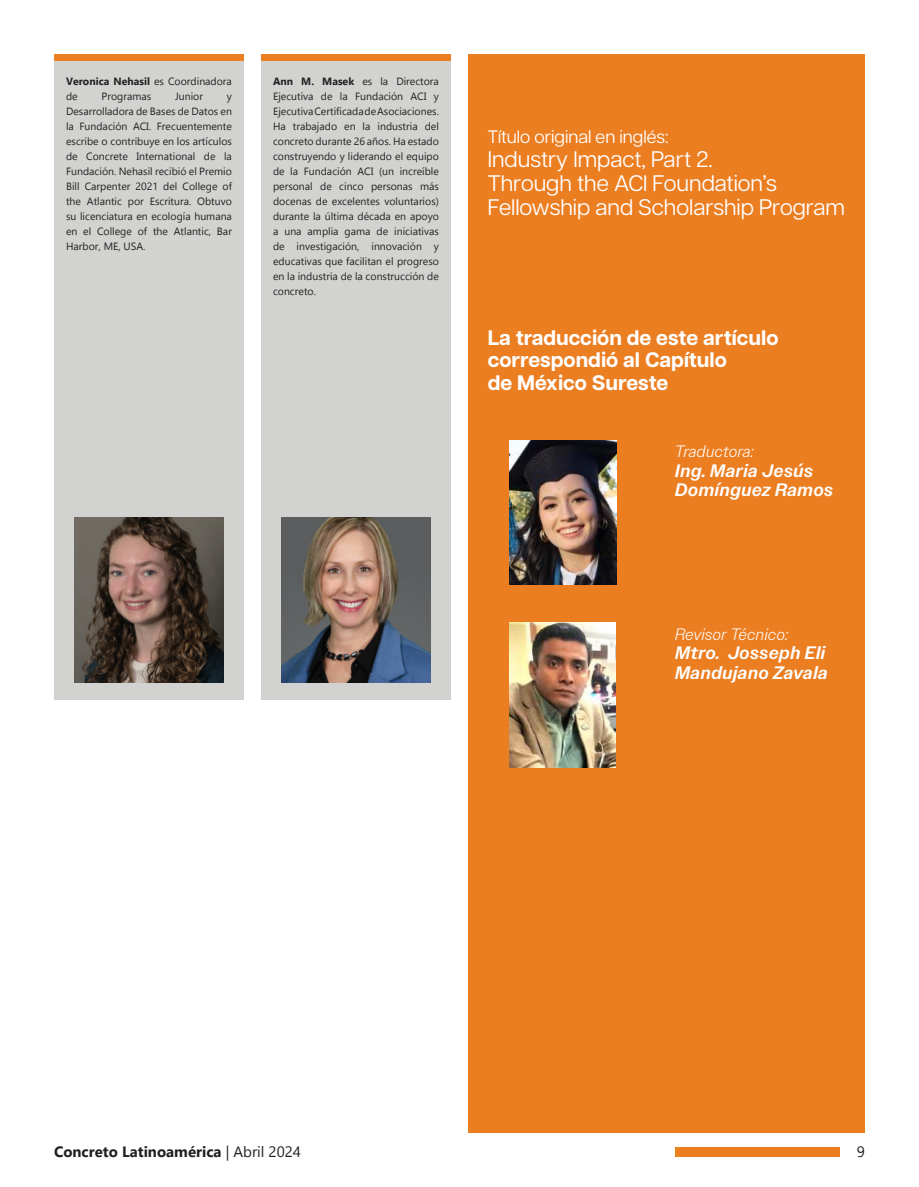
<style>
.page{position:relative;width:919px;height:1187px;background:#fff}
.page>*{position:absolute;margin:0;border:0;box-sizing:border-box;transform-origin:0 0}
.t1{font:22.5px/24px "Articulat CF";color:#fff}
.t2{font:700 21px/22.5px "Articulat CF";color:#fff}
.t3{font:italic 500 18px/19.5px "Owners Text";color:#fff}
.t4{font:18px "Articulat CF";color:#fff}
.t5{font:italic 300 16.5px "Owners Text";color:#fff}
.t6{font:700 15px "Gadugi";color:#231f20}
.t7{font:15px "Gadugi";color:#231f20}
.t8{font:10.5px/15px "Gadugi";color:#231f20;text-align:justify}
.s1{font-weight:700}
.s2{font-weight:400}
</style>
<div class="page">
<div style="left:675px;top:1147px;width:163px;height:9px;background:#ec7e22"></div>
<div style="left:468px;top:54px;width:396px;height:1078px;background:#ec7e22"></div>
<img style="left:509px;top:440px;width:107px;height:145px">
<img style="left:509px;top:623px;width:106px;height:144px">
<div style="left:54px;top:60px;width:190px;height:639px;background:#d2d3d0"></div>
<div style="left:261px;top:60px;width:190px;height:639px;background:#d2d3d0"></div>
<div style="left:54px;top:54px;width:190px;height:6px;background:#ec7e22"></div>
<div style="left:261px;top:54px;width:190px;height:6px;background:#ec7e22"></div>
<img style="left:75px;top:517px;width:148px;height:165px">
<img style="left:281px;top:517px;width:149px;height:165px">
<p class="t8" style="left:66px;top:74px;width:167px"><span class="s1">Veronica Nehasil</span> es Coordinadora de</p>
<p class="t8" style="left:101px;top:89px;width:51px">Programas</p>
<p class="t8" style="left:175px;top:89px;width:29px">Junior</p>
<p class="t8" style="left:66px;top:89px;width:167px;text-indent:161px">y Desarrolladora de Bases de Datos en la Fundación ACI. Frecuentemente escribe o contribuye en los artículos de Concrete International de la Fundación. Nehasil recibió el Premio Bill Carpenter 2021 del College of the Atlantic por Escritura. Obtuvo su licenciatura en ecología humana en el College of the Atlantic, Bar Harbor, ME, USA.</p>
<p class="t8" style="left:273px;top:74px;width:167px"><span class="s1">Ann M. Masek</span> es la Directora Ejecutiva de la Fundación ACI y Ejecutiva Certificada de Asociaciones.<br>Ha trabajado en la industria del concreto durante 26 años. Ha estado construyendo y liderando el equipo de la Fundación ACI (un increíble personal de cinco personas más docenas de excelentes voluntarios) durante la última década en apoyo a una amplia gama de iniciativas de investigación, innovación y educativas que facilitan el progreso en la industria de la construcción de concreto.</p>
<h3 class="t4" style="left:487px;top:123px;width:182px">Título original en inglés:</h3>
<h1 class="t1" style="left:487px;top:145px;width:359px">Industry Impact, Part 2.<br>Through the ACI Foundation’s<br>Fellowship and Scholarship Program</h1>
<h2 class="t2" style="left:487px;top:325px;width:292px">La traducción de este artículo correspondió al Capítulo<br>de México Sureste</h2>
<h3 class="t5" style="left:675px;top:441px;width:80px">Traductora:</h3>
<h3 class="t3" style="left:675px;top:461px;width:160px">Ing. Maria Jesús<br>Domínguez Ramos</h3>
<h3 class="t5" style="left:674px;top:624px;width:115px">Revisor Técnico:</h3>
<h3 class="t3" style="left:674px;top:643px;width:155px">Mtro. Josseph Eli<br>Mandujano Zavala</h3>
<h3 class="t6" style="left:54px;top:1142px;width:248px">Concreto Latinoamérica <span class="s2">| Abril 2024</span></h3>
<h3 class="t7" style="left:856px;top:1142px;width:10px">9</h3>
</div>
